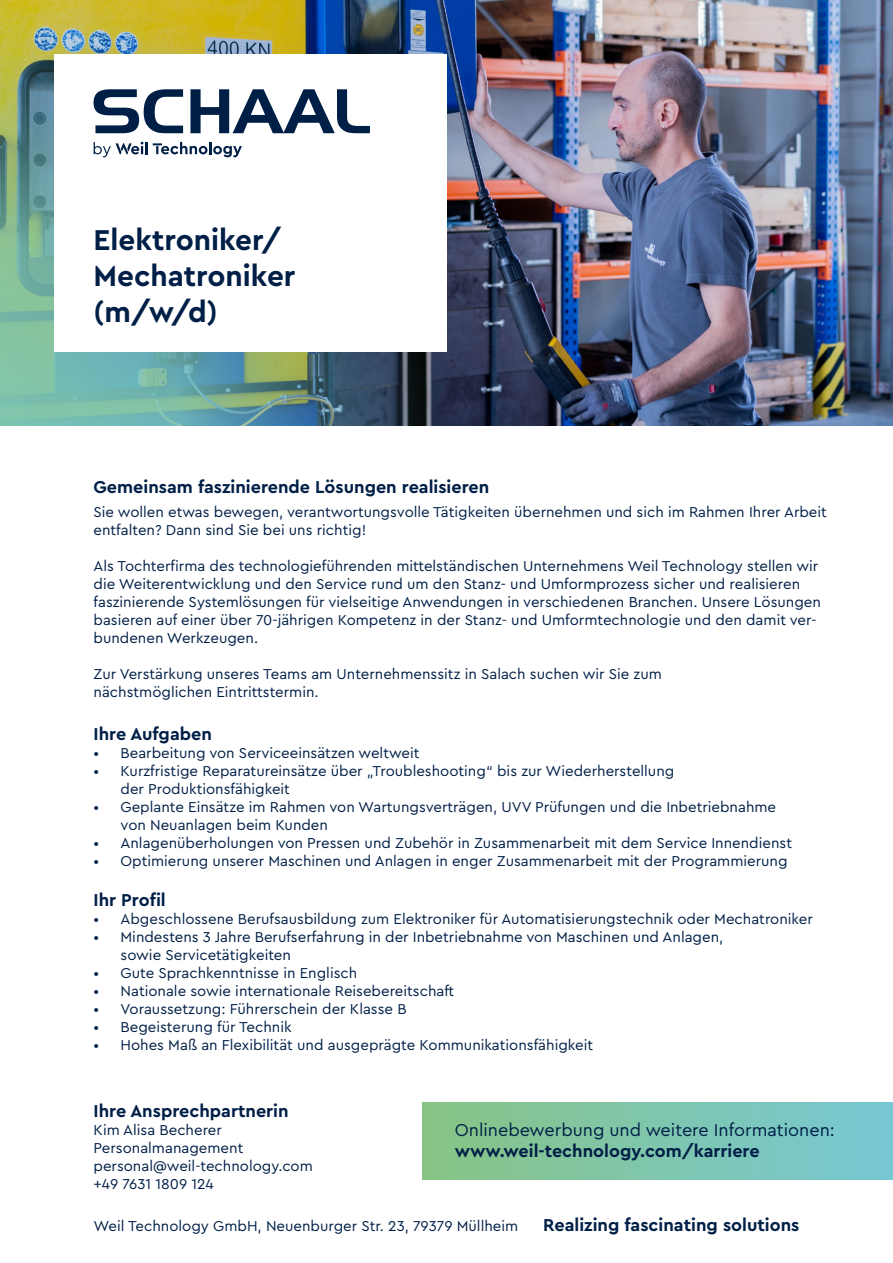
<style>
.page{position:relative;width:893px;height:1263px;background:#fff}
.page>*{position:absolute;margin:0;border:0;box-sizing:border-box;transform-origin:0 0}
.t1{font:700 30px/36px "Cera Pro";color:#001f47}
.t2{font:700 18px "Cera Pro";color:#001f47}
.t3{font:18px "Cera Pro";color:#001f47}
.t4{font:15px/18px "Cera Pro";color:#001f47}
</style>
<div class="page">
<img style="left:488px;top:0;width:405px;height:425px">
<img style="left:0;top:0;width:488px;height:425px">
<div style="left:54px;top:54px;width:392px;height:298px;background:#fff"></div>
<div style="left:422px;top:1102px;width:471px;height:77px;background:linear-gradient(to right,#88c384,#77c8d6)"></div>
<svg style="left:94px;top:142px;width:148px;height:15px"></svg>
<svg style="left:94px;top:89px;width:89px;height:44px"></svg>
<svg style="left:190px;top:89px;width:180px;height:44px"></svg>
<h1 class="t1" style="left:94px;top:221px;width:203px">Elektroniker/<br>Mechatroniker (m/w/d)</h1>
<p class="t2" style="left:94px;top:475px;width:397px">Gemeinsam faszinierende Lösungen realisieren</p>
<p class="t4" style="left:94px;top:502px;width:735px">Sie wollen etwas bewegen, verantwortungsvolle Tätigkeiten übernehmen und sich im Rahmen Ihrer Arbeit entfalten? Dann sind Sie bei uns richtig!</p>
<p class="t4" style="left:94px;top:556px;width:729px">Als Tochterfirma des technologieführenden mittelständischen Unternehmens Weil Technology stellen wir die Weiterentwicklung und den Service rund um den Stanz- und Umformprozess sicher und realisieren faszinierende Systemlösungen für vielseitige Anwendungen in verschiedenen Branchen. Unsere Lösungen basieren auf einer über 70-jährigen Kompetenz in der Stanz- und Umformtechnologie und den damit ver&shy;bundenen Werkzeugen.</p>
<p class="t4" style="left:94px;top:664px;width:570px">Zur Verstärkung unseres Teams am Unternehmenssitz in Salach suchen wir Sie zum nächstmöglichen Eintrittstermin.</p>
<p class="t2" style="left:94px;top:722px;width:120px">Ihre Aufgaben</p>
<p class="t4" style="left:94px;top:743px;width:327px">• Bearbeitung von Serviceeinsätzen weltweit</p>
<p class="t4" style="left:121px;top:761px;width:555px;text-indent:-27px">• Kurzfristige Reparatureinsätze über „Troubleshooting“ bis zur Wiederherstellung der Produktionsfähigkeit</p>
<p class="t4" style="left:121px;top:797px;width:657px;text-indent:-27px">• Geplante Einsätze im Rahmen von Wartungsverträgen, UVV Prüfungen und die Inbetriebnahme von Neuanlagen beim Kunden</p>
<p class="t4" style="left:94px;top:833px;width:700px">• Anlagenüberholungen von Pressen und Zubehör in Zusammenarbeit mit dem Service Innendienst</p>
<p class="t4" style="left:94px;top:851px;width:696px">• Optimierung unserer Maschinen und Anlagen in enger Zusammenarbeit mit der Programmierung</p>
<p class="t2" style="left:94px;top:888px;width:74px">Ihr Profil</p>
<p class="t4" style="left:94px;top:909px;width:721px">• Abgeschlossene Berufsausbildung zum Elektroniker für Automatisierungstechnik oder Mechatroniker</p>
<p class="t4" style="left:121px;top:927px;width:604px;text-indent:-27px">• Mindestens 3 Jahre Berufserfahrung in der Inbetriebnahme von Maschinen und Anlagen, sowie Servicetätigkeiten</p>
<p class="t4" style="left:94px;top:963px;width:265px">• Gute Sprachkenntnisse in Englisch</p>
<p class="t4" style="left:94px;top:981px;width:362px">• Nationale sowie internationale Reisebereitschaft</p>
<p class="t4" style="left:94px;top:999px;width:315px">• Voraussetzung: Führerschein der Klasse B</p>
<p class="t4" style="left:94px;top:1017px;width:200px">• Begeisterung für Technik</p>
<p class="t4" style="left:94px;top:1035px;width:501px">• Hohes Maß an Flexibilität und ausgeprägte Kommunikationsfähigkeit</p>
<p class="t2" style="left:94px;top:1099px;width:197px">Ihre Ansprechpartnerin</p>
<p class="t4" style="left:94px;top:1120px;width:221px">Kim Alisa Becherer<br>Personalmanagement personal@weil-technology.com +49 7631 1809 124</p>
<p class="t4" style="left:94px;top:1216px;width:426px">Weil Technology GmbH, Neuenburger Str. 23, 79379 Müllheim</p>
<p class="t2" style="left:543px;top:1213px;width:258px">Realizing fascinating solutions</p>
<p class="t3" style="left:455px;top:1117px;width:382px">Onlinebewerbung und weitere Informationen:</p>
<p class="t2" style="left:455px;top:1139px;width:306px">www.weil-technology.com/karriere</p>
</div>
